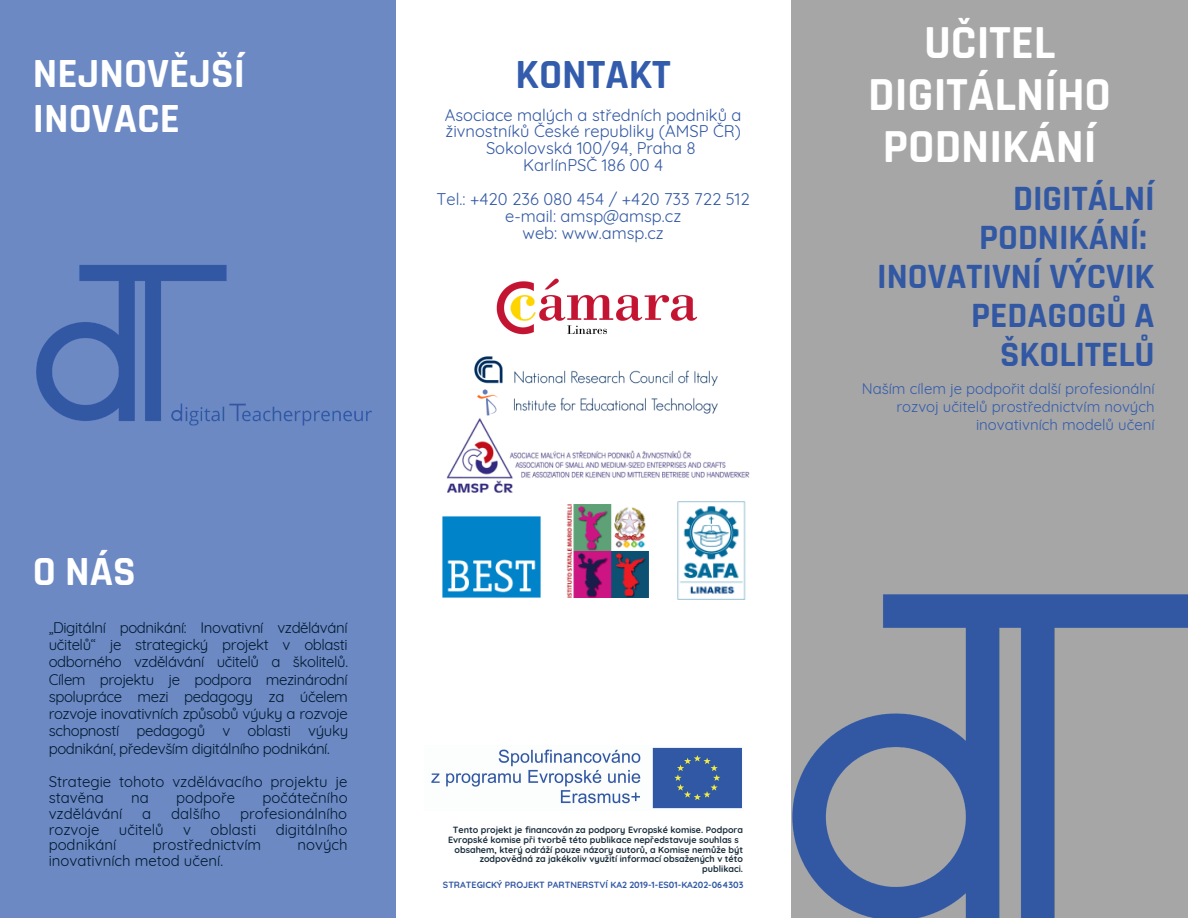
<style>
.page{position:relative;width:1188px;height:918px;background:#fff}
.page>*{position:absolute;margin:0;border:0;box-sizing:border-box;transform-origin:0 0}
.t1{font:700 48px/51.8px "Rajdhani";color:#fff;text-align:center}
.t2{font:700 42px/45px "Rajdhani";color:#fff}
.t3{font:700 42px "Rajdhani";color:#345cac}
.t4{font:700 36px/39px "Rajdhani";color:#3258a4;text-align:right}
.t5{font:16.5px/16.9px "Quicksand";color:#3258a4;text-align:center}
.t6{font:15px/17.2px "Quicksand";color:#00192e;text-align:justify}
.t7{font:15px/18px "Quicksand";color:#345cac;text-align:right}
.t8{font:700 9px "Quicksand";color:#1a2d3b}
.t9{font:700 9px "Quicksand";color:#3258a4}
</style>
<div class="page">
<div style="left:791px;top:0;width:397px;height:918px;background:#a6a6a6"></div>
<div style="left:0;top:0;width:395px;height:918px;background:#6c89c4"></div>
<img style="left:792px;top:594px;width:396px;height:324px">
<img style="left:474px;top:356px;width:244px;height:60px">
<img style="left:446px;top:418px;width:304px;height:75px">
<img style="left:677px;top:501px;width:69px;height:99px">
<img style="left:566px;top:505px;width:82px;height:92px">
<img style="left:443px;top:517px;width:97px;height:81px">
<img style="left:496px;top:278px;width:202px;height:57px">
<img style="left:36px;top:265px;width:336px;height:161px">
<img style="left:431px;top:747px;width:311px;height:62px">
<h2 class="t2" style="left:33px;top:52px;width:214px">NEJNOVĚJŠÍ<br>INOVACE</h2>
<h2 class="t3" style="left:516px;top:49px;width:157px">KONTAKT</h2>
<p class="t5" style="left:445px;top:106px;width:298px">Asociace malých a středních podniků a živnostníků České republiky (AMSP ČR)<br>Sokolovská 100/94, Praha 8<br>KarlínPSČ 186 00 4</p>
<p class="t5" style="left:437px;top:190px;width:315px">Tel.: +420 236 080 454 / +420 733 722 512 e-mail: amsp@amsp.cz<br>web: www.amsp.cz</p>
<h2 class="t2" style="left:33px;top:550px;width:104px">O NÁS</h2>
<p class="t6" style="left:49px;top:619px;width:301px">„Digitální podnikání: Inovativní vzdělávání učitelů“ je strategický projekt v oblasti odborného vzdělávání učitelů a školitelů.<br>Cílem projektu je podpora mezinárodní spolupráce mezi pedagogy za účelem rozvoje inovativních způsobů výuky a rozvoje schopností pedagogů v oblasti výuky podnikání, především digitálního podnikání.</p>
<p class="t6" style="left:49px;top:774px;width:300px;line-height:15.8px">Strategie tohoto vzdělávacího projektu je stavěna</p>
<p class="t6" style="left:131px;top:789px;width:19px">na</p>
<p class="t6" style="left:176px;top:789px;width:61px">podpoře</p>
<p class="t6" style="left:263px;top:789px;width:87px">počátečního</p>
<p class="t6" style="left:49px;top:805px;width:75px">vzdělávání</p>
<p class="t6" style="left:142px;top:805px;width:11px">a</p>
<p class="t6" style="left:171px;top:805px;width:51px">dalšího</p>
<p class="t6" style="left:240px;top:805px;width:108px">profesionálního</p>
<p class="t6" style="left:49px;top:820px;width:52px">rozvoje</p>
<p class="t6" style="left:119px;top:820px;width:46px">učitelů</p>
<p class="t6" style="left:183px;top:820px;width:9px">v</p>
<p class="t6" style="left:211px;top:820px;width:47px">oblasti</p>
<p class="t6" style="left:276px;top:820px;width:73px">digitálního</p>
<p class="t6" style="left:49px;top:836px;width:69px">podnikání</p>
<p class="t6" style="left:153px;top:836px;width:110px">prostřednictvím</p>
<p class="t6" style="left:298px;top:836px;width:52px">nových</p>
<p class="t6" style="left:49px;top:852px;width:176px">inovativních metod učení.</p>
<p class="t8" style="left:453px;top:824px;width:292px">Tento projekt je financován za podpory Evropské komise. Podpora</p>
<p class="t8" style="left:448px;top:834px;width:292px">Evropské komise při tvorbě této publikace nepředstavuje souhlas s</p>
<p class="t8" style="left:455px;top:844px;width:290px">obsahem, který odráží pouze názory autorů, a Komise nemůže být</p>
<p class="t8" style="left:480px;top:853px;width:265px">zodpovědná za jakékoliv využití informací obsažených v této</p>
<p class="t8" style="left:702px;top:863px;width:42px">publikaci.</p>
<p class="t9" style="left:443px;top:879px;width:302px">STRATEGICKÝ PROJEKT PARTNERSTVÍ KA2 2019-1-ES01-KA202-064303</p>
<h1 class="t1" style="left:868px;top:18px;width:244px">UČITEL<br>DIGITÁLNÍHO<br>PODNIKÁNÍ</h1>
<h3 class="t4" style="left:877px;top:180px;width:279px">DIGITÁLNÍ<br>PODNIKÁNÍ:<br>INOVATIVNÍ VÝCVIK<br>PEDAGOGŮ A<br>ŠKOLITELŮ</h3>
<p class="t7" style="left:862px;top:379px;width:294px">Naším cílem je podpořit další profesionální rozvoj učitelů prostřednictvím nových inovativních modelů učení</p>
</div>
